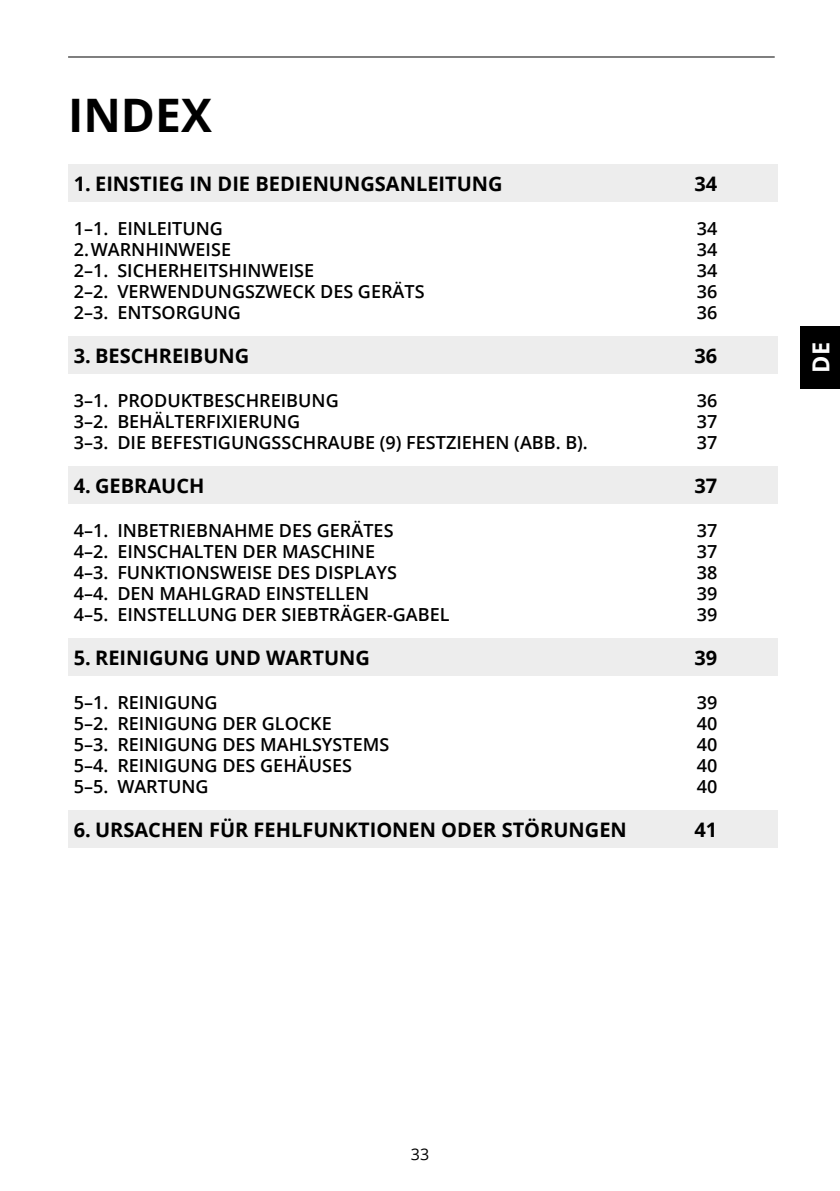
<style>
.page{position:relative;width:840px;height:1191px;background:#fff}
.page>*{position:absolute;margin:0;border:0;box-sizing:border-box;transform-origin:0 0}
.t1{font:700 46.2px "Open Sans";color:#000}
.t2{font:700 23.4px "Open Sans";color:#fff}
.t3{font:700 20px "Open Sans";color:#000}
.t4{font:600 18px "Open Sans";color:#000}
.t5{font:16px "Open Sans";color:#000}
</style>
<div class="page">
<hr style="left:68px;top:56px;width:706px;height:1px;background:#000">
<div style="left:800px;top:326px;width:39px;height:62px;background:#000"></div>
<div style="left:68px;top:164px;width:709px;height:38px;background:#ededed"></div>
<div style="left:68px;top:336px;width:709px;height:38px;background:#ededed"></div>
<div style="left:68px;top:466px;width:709px;height:38px;background:#ededed"></div>
<div style="left:68px;top:638px;width:709px;height:38px;background:#ededed"></div>
<div style="left:68px;top:810px;width:709px;height:38px;background:#ededed"></div>
<h1 class="t1" style="left:68px;top:82px;width:145px">INDEX</h1>
<p class="t3" style="left:74px;top:170px;width:430px">1. EINSTIEG IN DIE BEDIENUNGSANLEITUNG</p>
<p class="t3" style="left:694px;top:170px;width:24px">34</p>
<p class="t4" style="left:74px;top:216px;width:151px">1–1. EINLEITUNG</p>
<p class="t4" style="left:696px;top:216px;width:22px">34</p>
<p class="t4" style="left:74px;top:237px;width:159px">2. WARNHINWEISE</p>
<p class="t4" style="left:696px;top:237px;width:22px">34</p>
<p class="t4" style="left:74px;top:258px;width:242px">2–1. SICHERHEITSHINWEISE</p>
<p class="t4" style="left:696px;top:258px;width:22px">34</p>
<p class="t4" style="left:74px;top:279px;width:352px">2–2. VERWENDUNGSZWECK DES GERÄTS</p>
<p class="t4" style="left:696px;top:279px;width:22px">36</p>
<p class="t4" style="left:74px;top:300px;width:168px">2–3. ENTSORGUNG</p>
<p class="t4" style="left:696px;top:300px;width:22px">36</p>
<p class="t3" style="left:74px;top:342px;width:177px">3. BESCHREIBUNG</p>
<p class="t3" style="left:694px;top:342px;width:24px">36</p>
<p class="t4" style="left:74px;top:388px;width:266px">3–1. PRODUKTBESCHREIBUNG</p>
<p class="t4" style="left:696px;top:388px;width:22px">36</p>
<p class="t4" style="left:74px;top:409px;width:228px">3–2. BEHÄLTERFIXIERUNG</p>
<p class="t4" style="left:696px;top:409px;width:22px">37</p>
<p class="t4" style="left:74px;top:430px;width:515px">3–3. DIE BEFESTIGUNGSSCHRAUBE (9) FESTZIEHEN (ABB. B).</p>
<p class="t4" style="left:696px;top:430px;width:22px">37</p>
<p class="t3" style="left:74px;top:472px;width:132px">4. GEBRAUCH</p>
<p class="t3" style="left:694px;top:472px;width:24px">37</p>
<p class="t4" style="left:74px;top:518px;width:321px">4–1. INBETRIEBNAHME DES GERÄTES</p>
<p class="t4" style="left:696px;top:518px;width:22px">37</p>
<p class="t4" style="left:74px;top:539px;width:303px">4–2. EINSCHALTEN DER MASCHINE</p>
<p class="t4" style="left:696px;top:539px;width:22px">37</p>
<p class="t4" style="left:74px;top:560px;width:324px">4–3. FUNKTIONSWEISE DES DISPLAYS</p>
<p class="t4" style="left:696px;top:560px;width:22px">38</p>
<p class="t4" style="left:74px;top:581px;width:297px">4–4. DEN MAHLGRAD EINSTELLEN</p>
<p class="t4" style="left:696px;top:581px;width:22px">39</p>
<p class="t4" style="left:74px;top:602px;width:377px">4–5. EINSTELLUNG DER SIEBTRÄGER-GABEL</p>
<p class="t4" style="left:696px;top:602px;width:22px">39</p>
<p class="t3" style="left:74px;top:644px;width:297px">5. REINIGUNG UND WARTUNG</p>
<p class="t3" style="left:694px;top:644px;width:24px">39</p>
<p class="t4" style="left:74px;top:690px;width:145px">5–1. REINIGUNG</p>
<p class="t4" style="left:696px;top:690px;width:22px">39</p>
<p class="t4" style="left:74px;top:711px;width:259px">5–2. REINIGUNG DER GLOCKE</p>
<p class="t4" style="left:696px;top:711px;width:22px">40</p>
<p class="t4" style="left:74px;top:732px;width:317px">5–3. REINIGUNG DES MAHLSYSTEMS</p>
<p class="t4" style="left:696px;top:732px;width:22px">40</p>
<p class="t4" style="left:74px;top:753px;width:279px">5–4. REINIGUNG DES GEHÄUSES</p>
<p class="t4" style="left:696px;top:753px;width:22px">40</p>
<p class="t4" style="left:74px;top:774px;width:136px">5–5. WARTUNG</p>
<p class="t4" style="left:696px;top:774px;width:22px">40</p>
<p class="t3" style="left:74px;top:816px;width:554px">6. URSACHEN FÜR FEHLFUNKTIONEN ODER STÖRUNGEN</p>
<p class="t3" style="left:694px;top:816px;width:24px">41</p>
<p class="t2" style="left:803px;top:373px;width:32px;rotate:-90deg">DE</p>
<p class="t5" style="left:410px;top:1142px;width:20px">33</p>
</div>
